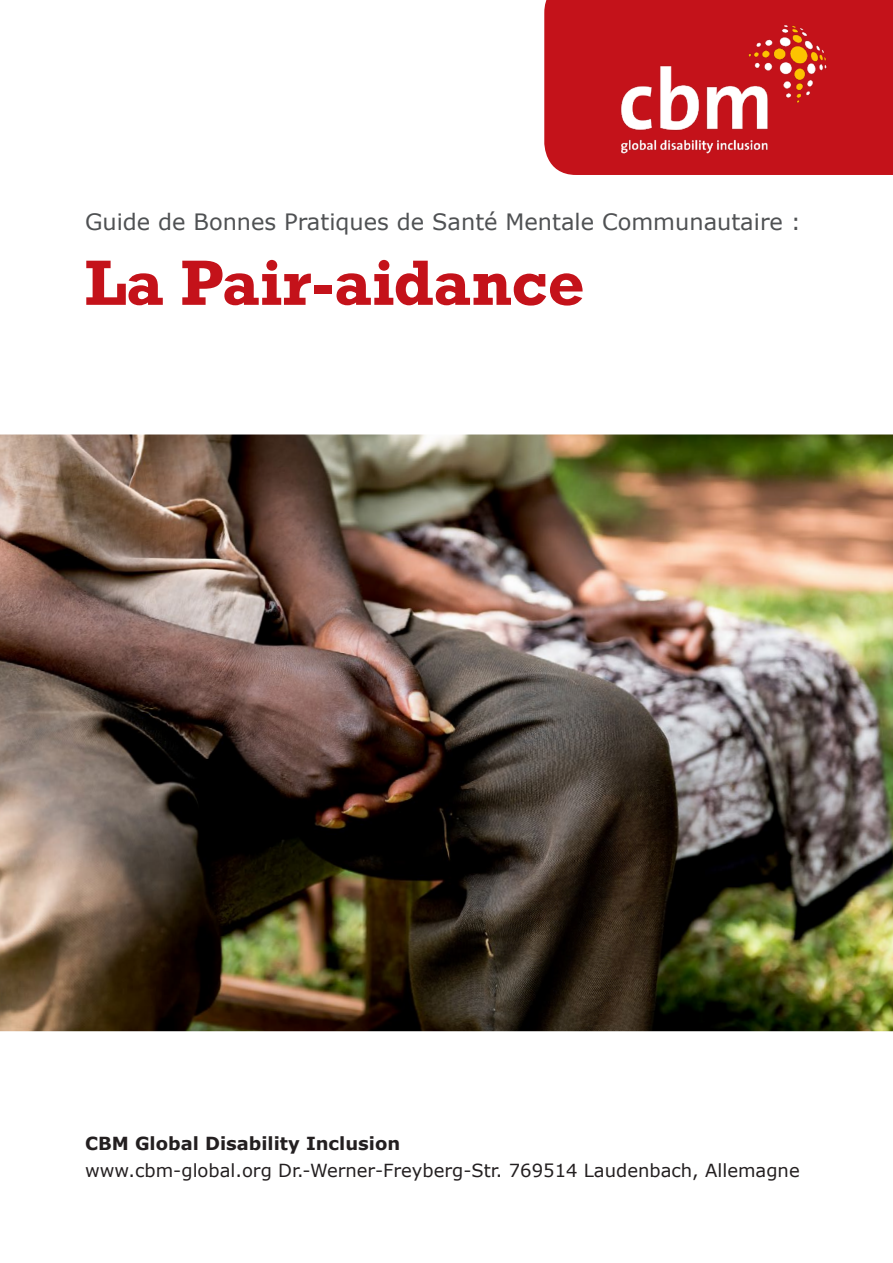
<style>
.page{position:relative;width:893px;height:1263px;background:#fff}
.page>*{position:absolute;margin:0;border:0;box-sizing:border-box;transform-origin:0 0}
.t1{font:700 60px "Rockwell";color:#c4121a}
.t2{font:22.5px "Verdana";color:#4f5153}
.t3{font:18px "Verdana";color:#231f20}
.t4{font:700 18px "Verdana";color:#231f20}
</style>
<div class="page">
<div style="left:544px;top:0;width:349px;height:175px;background:#c4121a"></div>
<img style="left:615px;top:19px;width:217px;height:139px">
<img style="left:0;top:434px;width:893px;height:597px">
<h3 class="t2" style="left:85px;top:206px;width:718px">Guide de Bonnes Pratiques de Santé Mentale Communautaire :</h3>
<p class="t1" style="left:85px;top:244px;width:501px">La Pair-aidance</p>
<h4 class="t4" style="left:85px;top:1131px;width:317px">CBM Global Disability Inclusion</h4>
<p class="t3" style="left:85px;top:1158px;width:716px">www.cbm-global.org Dr.-Werner-Freyberg-Str. 769514 Laudenbach, Allemagne</p>
</div>
